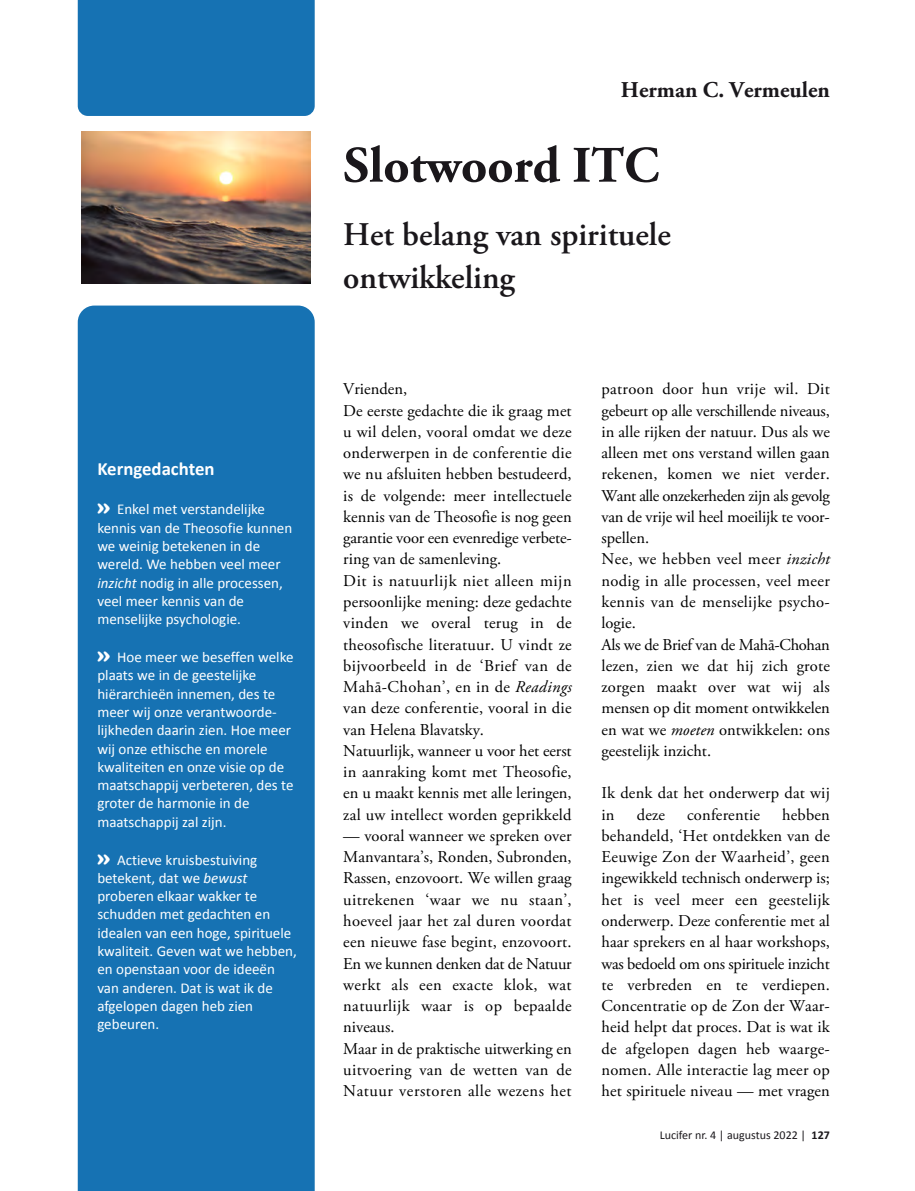
<style>
.page{position:relative;width:915px;height:1191px;background:#fff}
.page>*{position:absolute;margin:0;border:0;box-sizing:border-box;transform-origin:0 0}
.t1{font:700 51px "Adobe Garamond Pro";color:#1a171b}
.t2{font:600 33px/42.5px "Adobe Garamond Pro";color:#1a171b}
.t3{font:700 22.5px "Adobe Garamond Pro";color:#1a171b}
.t4{font:700 18.75px "Calibri";color:#fff}
.t5{font:16.5px/21.3px "Adobe Garamond Pro";letter-spacing:.01em;color:#000}
.t6{font:15px/18.3px "Calibri";color:#fff}
.t7{font:12px "Calibri";color:#1a171b}
.s1{font-family:"Cooper Black Std";font-size:22.5px}
.s2{font-style:italic}
.s3{font-weight:700}
</style>
<div class="page">
<div style="left:78px;top:305px;width:236px;height:886px;background:#1672b3"></div>
<img style="left:82px;top:131px;width:228px;height:152px">
<div style="left:78px;top:0;width:236px;height:116px;background:#1672b3"></div>
<p class="t4" style="left:97px;top:461px;width:119px">Kerngedachten</p>
<p class="t6" style="left:97px;top:501px;width:196px"><span class="s1">»</span> Enkel met verstandelijke kennis van de Theosofie kunnen we weinig betekenen in de wereld. We hebben veel meer <span class="s2">inzicht</span> nodig in alle processen, veel meer kennis van de menselijke psychologie.</p>
<p class="t6" style="left:97px;top:649px;width:198px"><span class="s1">»</span> Hoe meer we beseffen welke plaats we in de geestelijke hiërarchieën innemen, des te meer wij onze verantwoorde&shy;lijkheden daarin zien. Hoe meer wij onze ethische en morele kwaliteiten en onze visie op de maatschappij verbeteren, des te groter de harmonie in de maatschappij zal zijn.</p>
<p class="t6" style="left:97px;top:851px;width:201px"><span class="s1">»</span> Actieve kruisbestuiving betekent, dat we <span class="s2">bewust </span>proberen elkaar wakker te schudden met gedachten en idealen van een hoge, spirituele kwaliteit. Geven wat we hebben, en openstaan voor de ideeën van anderen. Dat is wat ik de afgelopen dagen heb zien gebeuren.</p>
<h3 class="t3" style="left:620px;top:80px;width:210px">Herman C. Vermeulen</h3>
<h1 class="t1" style="left:343px;top:145px;width:317px">Slotwoord ITC</h1>
<h2 class="t2" style="left:343px;top:217px;width:329px">Het belang van spirituele ontwikkeling</h2>
<p class="t5" style="left:343px;top:380px;width:230px">Vrienden,<br>De eerste gedachte die ik graag met u wil delen, vooral omdat we deze onderwerpen in de conferentie die we nu afsluiten hebben bestudeerd, is de volgende: meer intellectuele kennis van de Theosofie is nog geen garantie voor een evenredige verbete&shy;ring van de samenleving.<br>Dit is natuurlijk niet alleen mijn persoonlijke mening: deze gedachte vinden we overal terug in de theosofische literatuur. U vindt ze bijvoorbeeld in de ‘Brief van de<br>Mahā-Chohan’, en in de <span class="s2">Readings </span>van deze conferentie, vooral in die van Helena Blavatsky.<br>Natuurlijk, wanneer u voor het eerst in aanraking komt met Theosofie, en u maakt kennis met alle leringen, zal uw intellect worden geprikkeld</p>
<p class="t5" style="left:343px;top:826px;width:230px">— vooral wanneer we spreken over<br>Manvantara’s, Ronden, Subronden,<br>Rassen, enzovoort. We willen graag uitrekenen ‘waar we nu staan’, hoeveel jaar het zal duren voordat een nieuwe fase begint, enzovoort.<br>En we kunnen denken dat de Natuur werkt als een exacte klok, wat natuurlijk waar is op bepaalde niveaus.<br>Maar in de praktische uitwerking en uitvoering van de wetten van de<br>Natuur verstoren alle wezens het</p>
<p class="t5" style="left:601px;top:380px;width:230px">patroon door hun vrije wil. Dit gebeurt op alle verschillende niveaus, in alle rijken der natuur. Dus als we alleen met ons verstand willen gaan rekenen, komen we niet verder.<br>Want alle onzekerheden zijn als gevolg van de vrije wil heel moeilijk te voor&shy;spellen.<br>Nee, we hebben veel meer <span class="s2">inzicht </span>nodig in alle processen, veel meer kennis van de menselijke psycho&shy;logie.<br>Als we de Brief van de Mahā-Chohan lezen, zien we dat hij zich grote zorgen maakt over wat wij als mensen op dit moment ontwikkelen en wat we <span class="s2">moeten</span> ontwikkelen: ons geestelijk inzicht.</p>
<p class="t5" style="left:601px;top:784px;width:230px">Ik denk dat het onderwerp dat wij in</p>
<p class="t5" style="left:601px;top:805px;width:230px;text-align:justify;text-indent:181px">hebben behandeld, ‘Het ontdekken van de Eeuwige Zon der Waarheid’, geen ingewikkeld technisch onderwerp is; het is veel meer een geestelijk onderwerp. Deze conferentie met al haar sprekers en al haar workshops, was bedoeld om ons spirituele inzicht te verbreden en te verdiepen.<br>Concentratie op de Zon der Waar&shy;heid helpt dat proces. Dat is wat ik de afgelopen dagen heb waarge&shy;nomen. Alle interactie lag meer op het spirituele niveau — met vragen</p>
<p class="t5" style="left:636px;top:805px;width:30px">deze</p>
<p class="t5" style="left:687px;top:805px;width:74px">conferentie</p>
<p class="t7" style="left:659px;top:1130px;width:172px">Lucifer nr. 4 | augustus 2022 | <span class="s3">127</span></p>
</div>
